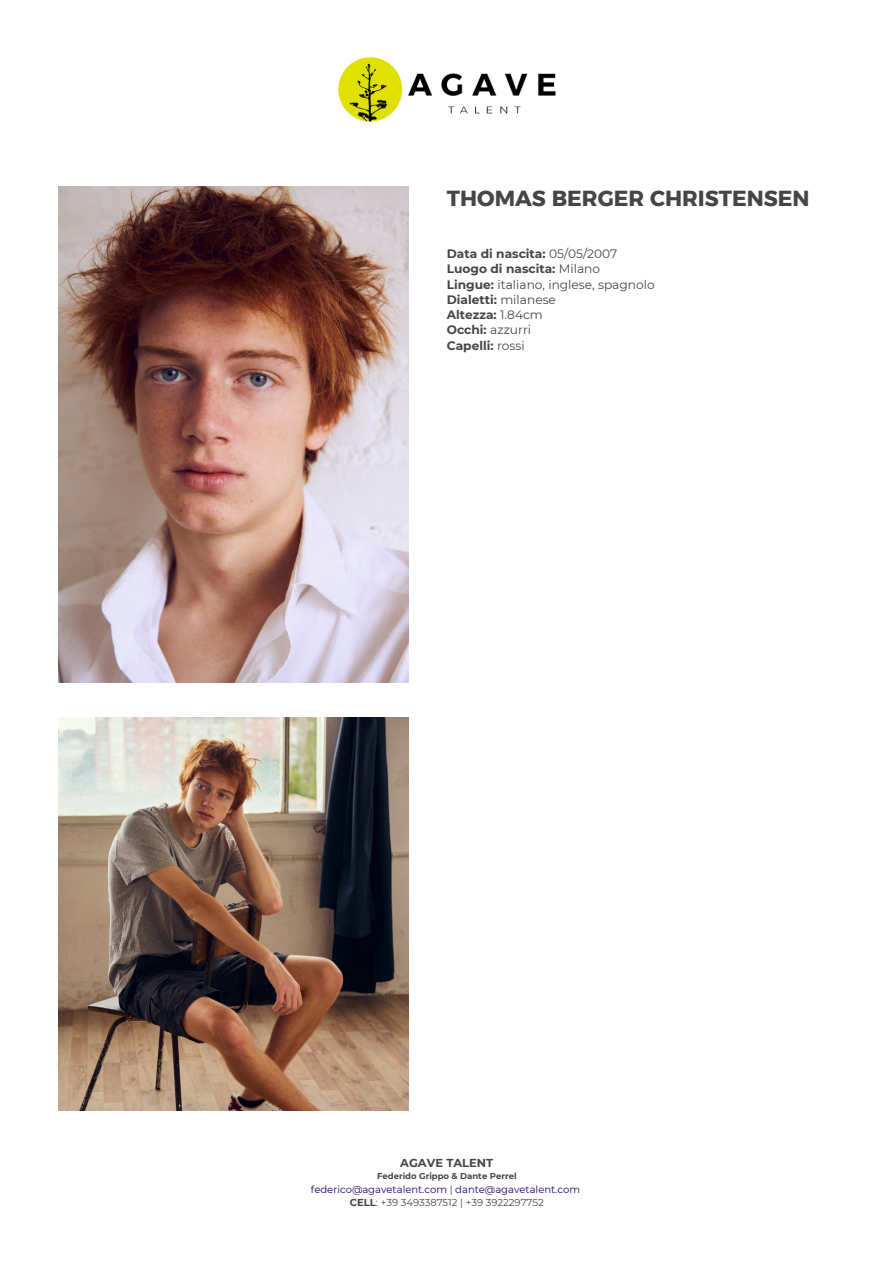
<style>
.page{position:relative;width:894px;height:1264px;background:#fff}
.page>*{position:absolute;margin:0;border:0;box-sizing:border-box;transform-origin:0 0}
.t1{font:21.75px "Kief Montaser Bold";color:#454545}
.t2{font:700 12.15px/15.3px "Montserrat";color:#454545}
.t3{font:700 11.55px "Montserrat";color:#454545}
.t4{font:10.05px "Montserrat";color:#23006d}
.t5{font:10.05px "Montserrat";color:#454545}
.t6{font:700 8.55px "Montserrat";color:#454545}
.s1{font-weight:400}
.s2{color:#454545}
.s3{font-weight:700}
</style>
<div class="page">
<img style="left:338px;top:57px;width:217px;height:64px">
<img style="left:58px;top:717px;width:350px;height:393px">
<img style="left:58px;top:186px;width:350px;height:497px">
<h2 class="t1" style="left:446px;top:185px;width:364px">THOMAS BERGER CHRISTENSEN</h2>
<p class="t2" style="left:446px;top:246px;width:209px">Data di nascita: <span class="s1">05/05/2007<br></span>Luogo di nascita: <span class="s1">Milano<br></span>Lingue: <span class="s1">italiano, inglese, spagnolo<br></span>Dialetti: <span class="s1">milanese<br></span>Altezza: <span class="s1">1.84cm<br></span>Occhi: <span class="s1">azzurri<br></span>Capelli: <span class="s1">rossi</span></p>
<p class="t3" style="left:400px;top:1156px;width:94px">AGAVE TALENT</p>
<p class="t6" style="left:377px;top:1171px;width:141px">Federido Grippo &amp; Dante Perrel</p>
<p class="t4" style="left:311px;top:1183px;width:270px">federico@agavetalent.com <span class="s2">|</span> dante@agavetalent.com</p>
<p class="t5" style="left:350px;top:1196px;width:195px"><span class="s3">CELL</span>: +39 3493387512 | +39 3922297752</p>
</div>
